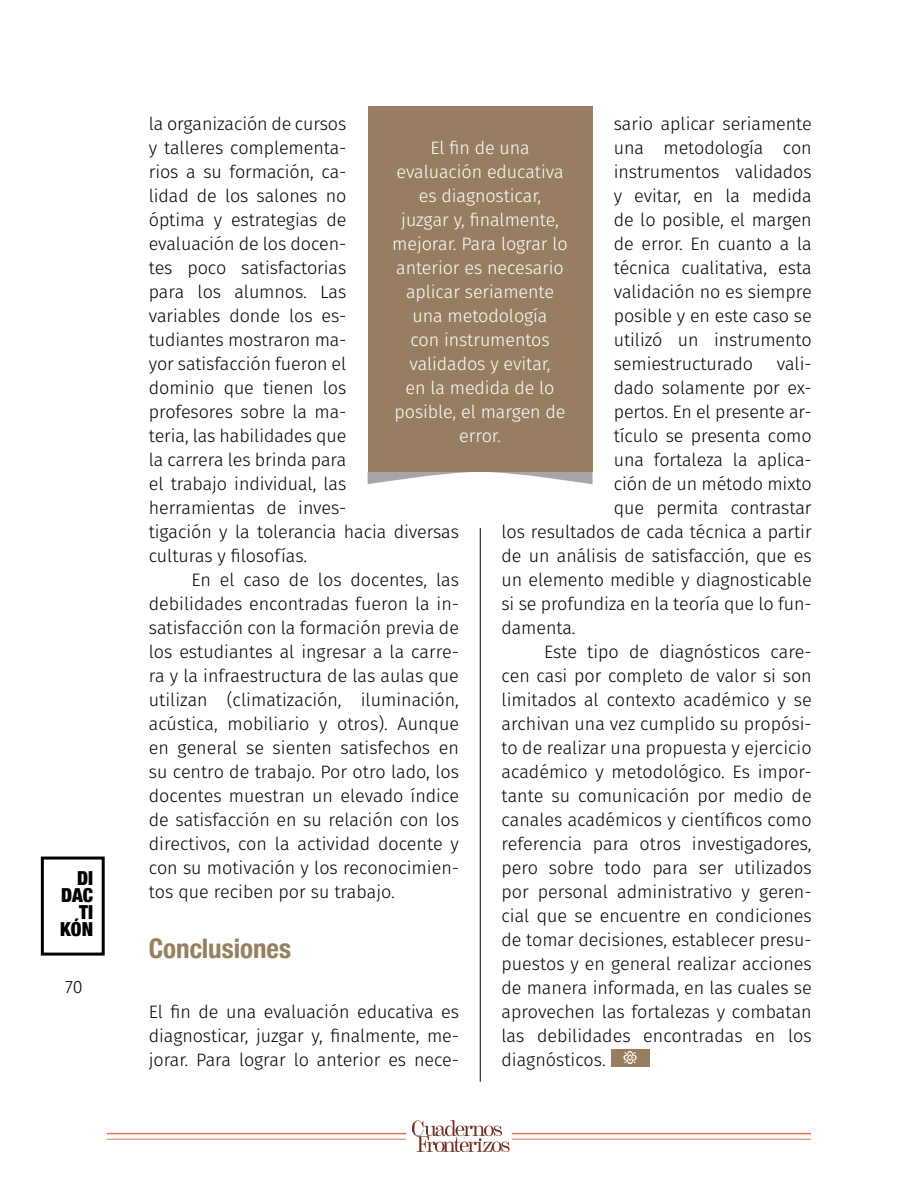
<style>
.page{position:relative;width:918px;height:1188px;background:#fff}
.page>*{position:absolute;margin:0;border:0;box-sizing:border-box;transform-origin:0 0}
.t1{font:700 condensed 27px "Helvetica Neue";color:#987e60}
.t2{font:900 condensed 19.2px/17.2px "Helvetica Neue";color:#000;text-align:right}
.t3{font:300 18px/24px "Fira Sans";letter-spacing:-.005em;color:#000;text-align:justify}
.t4{font:300 18px/24px "Fira Sans";letter-spacing:-.005em;color:#fff;text-align:center}
</style>
<div class="page">
<div style="left:611px;top:1049px;width:38px;height:17px;background:#987e60"></div>
<svg style="left:623px;top:1051px;width:14px;height:13px"></svg>
<hr style="left:480px;top:528px;width:1px;height:554px;background:#000">
<svg style="left:368px;top:472px;width:225px;height:12px"></svg>
<div style="left:368px;top:106px;width:225px;height:366px;background:#987e60"></div>
<hr style="left:107px;top:1133px;width:299px;height:1px;background:#eb7051">
<hr style="left:512px;top:1133px;width:299px;height:1px;background:#eb7051">
<hr style="left:107px;top:1139px;width:299px;height:1px;background:#eb7051">
<hr style="left:512px;top:1139px;width:299px;height:1px;background:#eb7051">
<div style="left:41px;top:857px;width:64px;height:99px;border:3px solid #000"></div>
<svg style="left:412px;top:1120px;width:98px;height:32px"></svg>
<p class="t2" style="left:60px;top:868px;width:34px">DI<br>DAC<br>TI<br>KÓN</p>
<p class="t3" style="left:65px;top:975px;width:19px">70</p>
<p class="t3" style="left:149px;top:112px;width:312px;text-align:left">la organización de cursos<br>y talleres complementa-<br>rios a su formación, ca-<br>lidad de los salones no<br>óptima y estrategias de<br>evaluación de los docen-<br>tes poco satisfactorias<br>para los alumnos. Las<br>variables donde los es-<br>tudiantes mostraron ma-<br>yor satisfacción fueron el<br>dominio que tienen los<br>profesores sobre la ma-<br>teria, las habilidades que<br>la carrera les brinda para<br>el trabajo individual, las<br>herramientas de inves-<br>tigación y la tolerancia hacia diversas culturas y filosofías.</p>
<p class="t3" style="left:149px;top:568px;width:312px;text-indent:43px">En el caso de los docentes, las debilidades encontradas fueron la in&shy;satisfacción con la formación previa de los estudiantes al ingresar a la carre&shy;ra y la infraestructura de las aulas que utilizan (climatización, iluminación, acústica, mobiliario y otros). Aunque en general se sienten satisfechos en su centro de trabajo. Por otro lado, los docentes muestran un elevado índice de satisfacción en su relación con los directivos, con la actividad docente y con su motivación y los reconocimien&shy;tos que reciben por su trabajo.</p>
<h1 class="t1" style="left:149px;top:926px;width:144px">Conclusiones</h1>
<p class="t3" style="left:614px;top:112px;width:199px">sario aplicar seriamente una metodología con instrumentos validados y evitar, en la medida de lo posible, el margen de error. En cuanto a la técnica cualitativa, esta validación no es siempre posible y en este caso se utilizó un instrumento semiestructurado</p>
<p class="t4" style="left:392px;top:136px;width:177px">El fin de una evaluación educativa es diagnosticar,<br>juzgar y, finalmente, mejorar. Para lograr lo anterior es necesario aplicar seriamente una metodología<br>con instrumentos validados y evitar,<br>en la medida de lo posible, el margen de error.</p>
<p class="t3" style="left:777px;top:352px;width:36px">vali-</p>
<p class="t3" style="left:614px;top:376px;width:199px">dado solamente por ex-</p>
<p class="t3" style="left:614px;top:400px;width:199px">pertos. En el presente ar-</p>
<p class="t3" style="left:614px;top:424px;width:199px">tículo se presenta como</p>
<p class="t3" style="left:614px;top:448px;width:199px">una fortaleza la aplica-</p>
<p class="t3" style="left:614px;top:472px;width:199px">ción de un método mixto</p>
<p class="t3" style="left:614px;top:496px;width:199px">que permita contrastar</p>
<p class="t3" style="left:502px;top:520px;width:312px">los resultados de cada técnica a partir</p>
<p class="t3" style="left:502px;top:544px;width:312px">de un análisis de satisfacción, que es</p>
<p class="t3" style="left:502px;top:568px;width:312px">un elemento medible y diagnosticable</p>
<p class="t3" style="left:502px;top:592px;width:312px">si se profundiza en la teoría que lo fun-</p>
<p class="t3" style="left:502px;top:616px;width:76px">damenta.</p>
<p class="t3" style="left:544px;top:640px;width:269px">Este tipo de diagnósticos care-</p>
<p class="t3" style="left:502px;top:664px;width:312px">cen casi por completo de valor si son</p>
<p class="t3" style="left:502px;top:688px;width:312px">limitados al contexto académico y se</p>
<p class="t3" style="left:502px;top:712px;width:312px">archivan una vez cumplido su propósi-</p>
<p class="t3" style="left:502px;top:736px;width:312px">to de realizar una propuesta y ejercicio</p>
<p class="t3" style="left:502px;top:760px;width:312px">académico y metodológico. Es impor-</p>
<p class="t3" style="left:502px;top:784px;width:312px">tante su comunicación por medio de</p>
<p class="t3" style="left:502px;top:808px;width:312px">canales académicos y científicos como</p>
<p class="t3" style="left:502px;top:832px;width:312px">referencia para otros investigadores,</p>
<p class="t3" style="left:502px;top:856px;width:312px">pero sobre todo para ser utilizados</p>
<p class="t3" style="left:502px;top:880px;width:312px">por personal administrativo y geren-</p>
<p class="t3" style="left:502px;top:904px;width:312px">cial que se encuentre en condiciones</p>
<p class="t3" style="left:502px;top:928px;width:312px">de tomar decisiones, establecer presu-</p>
<p class="t3" style="left:502px;top:952px;width:312px">puestos y en general realizar acciones</p>
<p class="t3" style="left:502px;top:976px;width:312px">de manera informada, en las cuales se</p>
<p class="t3" style="left:502px;top:1000px;width:312px">aprovechen las fortalezas y combatan</p>
<p class="t3" style="left:502px;top:1024px;width:312px">las debilidades encontradas en los</p>
<p class="t3" style="left:502px;top:1048px;width:106px">diagnósticos.</p>
<p class="t3" style="left:149px;top:1000px;width:312px">El fin de una evaluación educativa es diagnosticar, juzgar y, finalmente, me&shy;jorar. Para lograr lo anterior es nece-</p>
</div>
